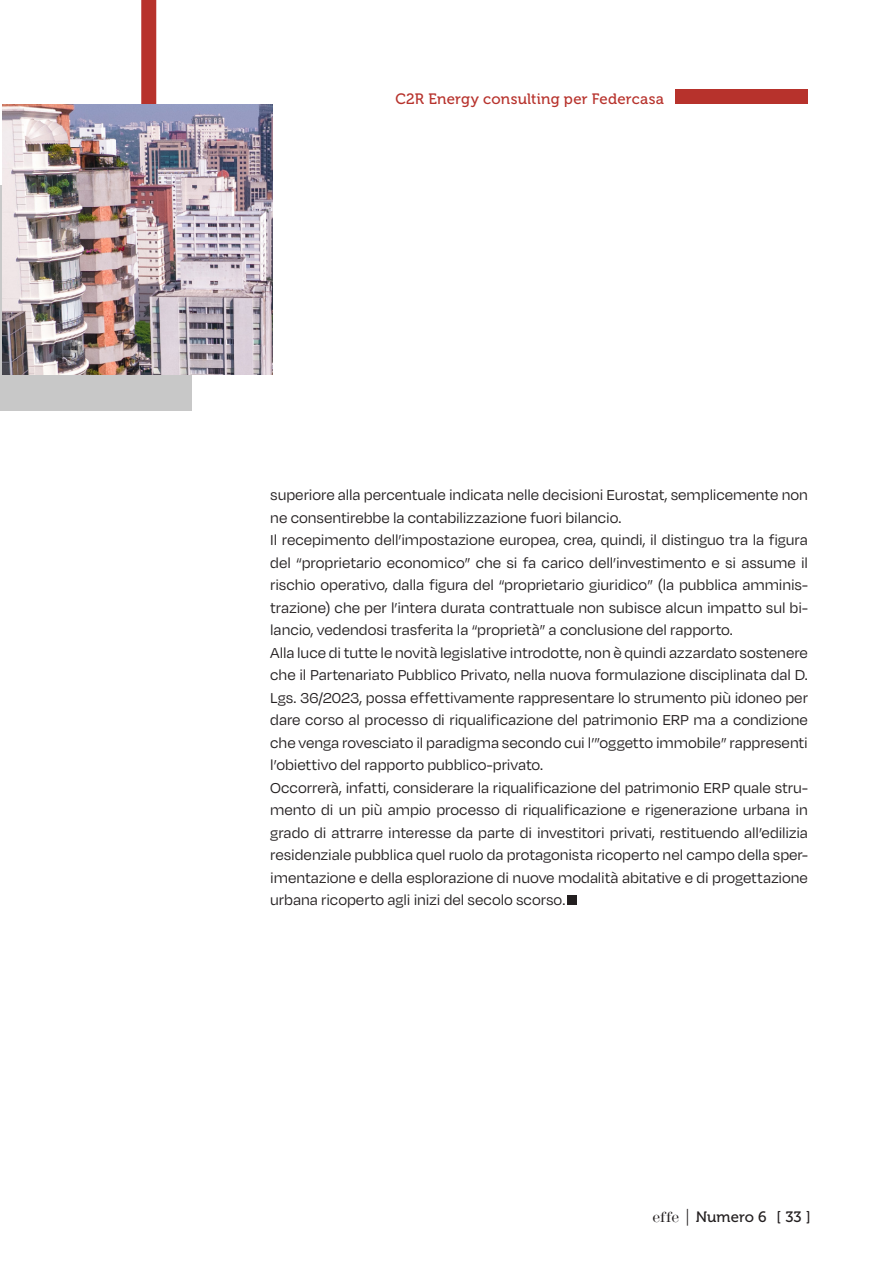
<style>
.page{position:relative;width:893px;height:1263px;background:#fff}
.page>*{position:absolute;margin:0;border:0;box-sizing:border-box;transform-origin:0 0}
.t1{font:500 90px "Degular";color:#231f20}
.t2{font:16.5px/22.5px "Degular";letter-spacing:-.005em;color:#231f20;text-align:justify}
.t3{font:15px "Museo 500";letter-spacing:.015em;color:#b7322c}
.t4{font:15px "Museo 500";color:#231f20}
.s1{font-family:"ITC Modern No.216 W01";font-weight:300}
.s2{font-family:"ITC Modern No.216 W01";font-weight:300;font-size:19.5px}
</style>
<div class="page">
<div style="left:676px;top:89px;width:132px;height:15px;background:#b7322c"></div>
<div style="left:141px;top:0;width:15px;height:104px;background:#b7322c"></div>
<div style="left:0;top:185px;width:191px;height:225px;background:#c8c8c8"></div>
<img style="left:2px;top:104px;width:270px;height:270px">
<p class="t3" style="left:395px;top:91px;width:270px">C2R Energy consulting per Federcasa</p>
<p class="t2" style="left:270px;top:483px;width:539px">superiore alla percentuale indicata nelle decisioni Eurostat, semplicemente non ne consentirebbe la contabilizzazione fuori bilancio.</p>
<p class="t2" style="left:270px;top:528px;width:539px">Il recepimento dell’impostazione europea, crea, quindi, il distinguo tra la figura del “proprietario economico” che si fa carico dell’investimento e si assume il rischio operativo, dalla figura del “proprietario giuridico” (la pubblica amminis&shy;trazione) che per l’intera durata contrattuale non subisce alcun impatto sul bi&shy;lancio, vedendosi trasferita la “proprietà” a conclusione del rapporto.</p>
<p class="t2" style="left:270px;top:641px;width:539px">Alla luce di tutte le novità legislative introdotte, non è quindi azzardato sostenere che il Partenariato Pubblico Privato, nella nuova formulazione disciplinata dal D.<br>Lgs. 36/2023, possa effettivamente rappresentare lo strumento più idoneo per dare corso al processo di riqualificazione del patrimonio ERP ma a condizione che venga rovesciato il paradigma secondo cui l’”oggetto immobile” rappresenti l’obiettivo del rapporto pubblico-privato.</p>
<p class="t2" style="left:270px;top:776px;width:539px">Occorrerà, infatti, considerare la riqualificazione del patrimonio ERP quale stru&shy;mento di un più ampio processo di riqualificazione e rigenerazione urbana in grado di attrarre interesse da parte di investitori privati, restituendo all’edilizia residenziale pubblica quel ruolo da protagonista ricoperto nel campo della sper&shy;imentazione e della esplorazione di nuove modalità abitative e di progettazione urbana ricoperto agli inizi del secolo scorso.</p>
<p class="t1" style="left:564px;top:822px;width:18px">.</p>
<p class="t4" style="left:652px;top:1208px;width:160px"><span class="s1">effe</span> <span class="s2">|</span> Numero 6 [ 33 ]</p>
</div>
